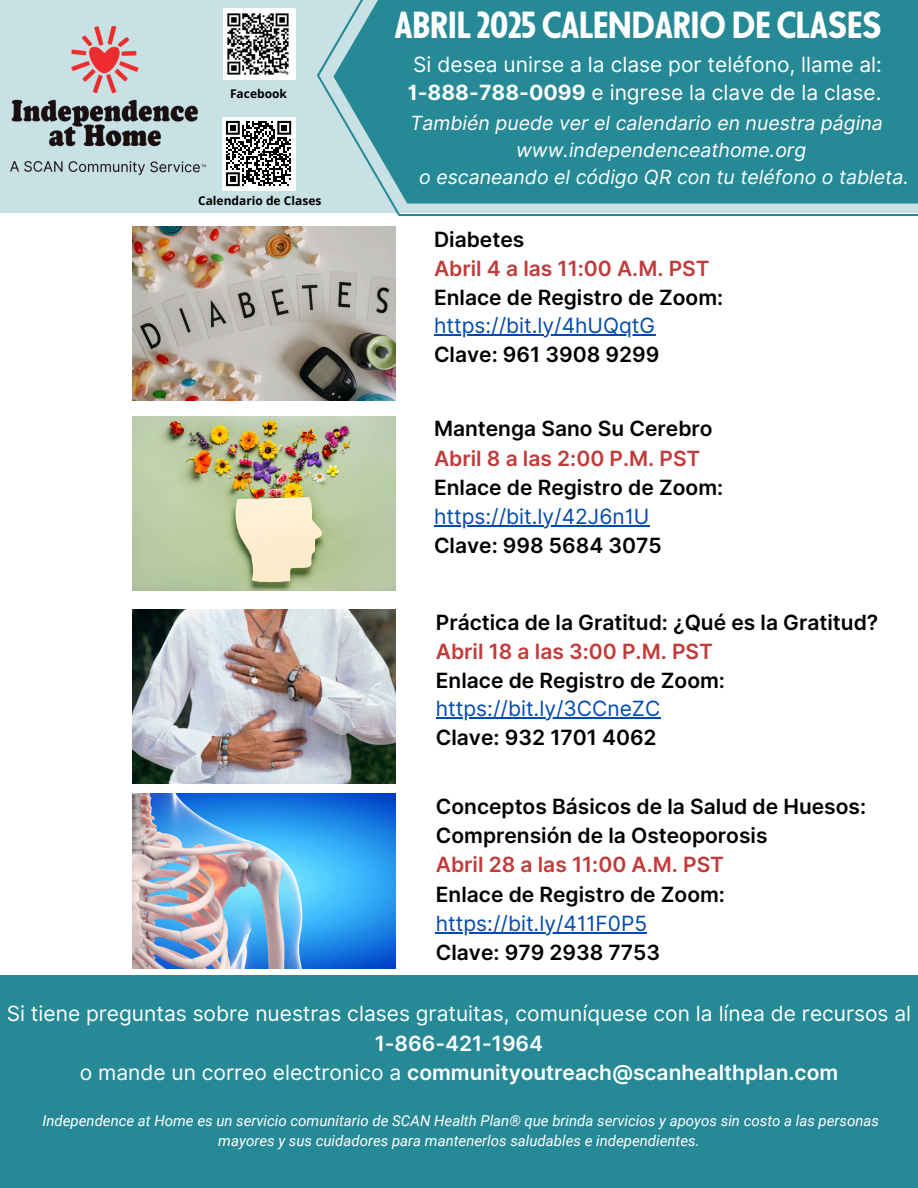
<style>
.page{position:relative;width:918px;height:1188px;background:#fff}
.page>*{position:absolute;margin:0;border:0;box-sizing:border-box;transform-origin:0 0}
.t1{font:37.5px "SCAN Sans";color:#fff}
.t2{font:600 21px/29.2px "Inter";color:#000}
.t3{font:21px/29.2px "Inter";color:#fff;text-align:center}
.t4{font:21px/29.2px "Inter";color:#004aad}
.t5{font:italic 19.5px "Inter";color:#fff}
.t6{font:italic 15px/20.2px "Roboto";color:#fff;text-align:center}
.t7{font:700 12px "Open Sans";color:#000}
.s1{font-weight:700}
.s2{color:#c23b3b}
.s3{font-weight:600;color:#000}
.s4{font-weight:600}
</style>
<div class="page">
<div style="left:0;top:0;width:918px;height:213px;background:#c8e1e4"></div>
<svg style="left:317px;top:0;width:601px;height:216px;background:#39939f"></svg>
<div style="left:222px;top:117px;width:73px;height:73px;background:#fff"></div>
<svg style="left:226px;top:121px;width:65px;height:65px"></svg>
<img style="left:223px;top:8px;width:72px;height:71px">
<div style="left:0;top:975px;width:918px;height:212px;background:#268996"></div>
<hr style="left:434px;top:334px;width:221px;height:1px;background:#004aad">
<img style="left:133px;top:227px;width:262px;height:174px">
<hr style="left:436px;top:717px;width:224px;height:1px;background:#004aad">
<img style="left:11px;top:26px;width:194px;height:149px">
<img style="left:133px;top:416px;width:262px;height:175px">
<img style="left:133px;top:610px;width:262px;height:174px">
<hr style="left:434px;top:525px;width:216px;height:1px;background:#004aad">
<img style="left:133px;top:794px;width:262px;height:174px">
<hr style="left:436px;top:932px;width:211px;height:1px;background:#004aad">
<p class="t7" style="left:230px;top:85px;width:58px">Facebook</p>
<p class="t7" style="left:198px;top:192px;width:125px">Calendario de Clases</p>
<p class="t1" style="left:395px;top:10px;width:488px">ABRIL 2025 CALENDARIO DE CLASES</p>
<p class="t3" style="left:408px;top:50px;width:476px;line-height:28.2px;text-align:left">Si desea unirse a la clase por teléfono, llame al:<br><span class="s1">1-888-788-0099</span> e ingrese la clave de la clase.</p>
<p class="t5" style="left:410px;top:111px;width:474px">También puede ver el calendario en nuestra página</p>
<p class="t5" style="left:516px;top:138px;width:292px">www.independenceathome.org</p>
<p class="t5" style="left:419px;top:165px;width:491px">o escaneando el código QR con tu teléfono o tableta.</p>
<p class="t2" style="left:434px;top:224px;width:291px">Diabetes<br><span class="s2">Abril 4 a las 11:00 A.M. PST<br></span>Enlace de Registro de Zoom:</p>
<p class="t4" style="left:434px;top:311px;width:227px">https://bit.ly/4hUQqtG<br><span class="s3">Clave: 961 3908 9299</span></p>
<p class="t2" style="left:434px;top:414px;width:291px">Mantenga Sano Su Cerebro<br><span class="s2">Abril 8 a las 2:00 P.M. PST<br></span>Enlace de Registro de Zoom:</p>
<h2 class="t4" style="left:434px;top:502px;width:229px">https://bit.ly/42J6n1U<br><span class="s3">Clave: 998 5684 3075</span></h2>
<h2 class="t2" style="left:436px;top:607px;width:444px">Práctica de la Gratitud: ¿Qué es la Gratitud?<br><span class="s2">Abril 18 a las 3:00 P.M. PST<br></span>Enlace de Registro de Zoom:</h2>
<h2 class="t4" style="left:436px;top:694px;width:226px">https://bit.ly/3CCneZC<br><span class="s3">Clave: 932 1701 4062</span></h2>
<p class="t2" style="left:436px;top:792px;width:432px">Conceptos Básicos de la Salud de Huesos:<br>Comprensión de la Osteoporosis<br><span class="s2">Abril 28 a las 11:00 A.M. PST<br></span>Enlace de Registro de Zoom:</p>
<h2 class="t4" style="left:436px;top:909px;width:226px">https://bit.ly/411F0P5<br><span class="s3">Clave: 979 2938 7753</span></h2>
<p class="t3" style="left:7px;top:999px;width:906px">Si tiene preguntas sobre nuestras clases gratuitas, comuníquese con la línea de recursos al<br><span class="s4">1-866-421-1964<br></span>o mande un correo electronico a <span class="s4">communityoutreach@scanhealthplan.com</span></p>
<p class="t6" style="left:42px;top:1110px;width:838px">Independence at Home es un servicio comunitario de SCAN Health Plan® que brinda servicios y apoyos sin costo a las personas mayores y sus cuidadores para mantenerlos saludables e independientes.</p>
</div>
